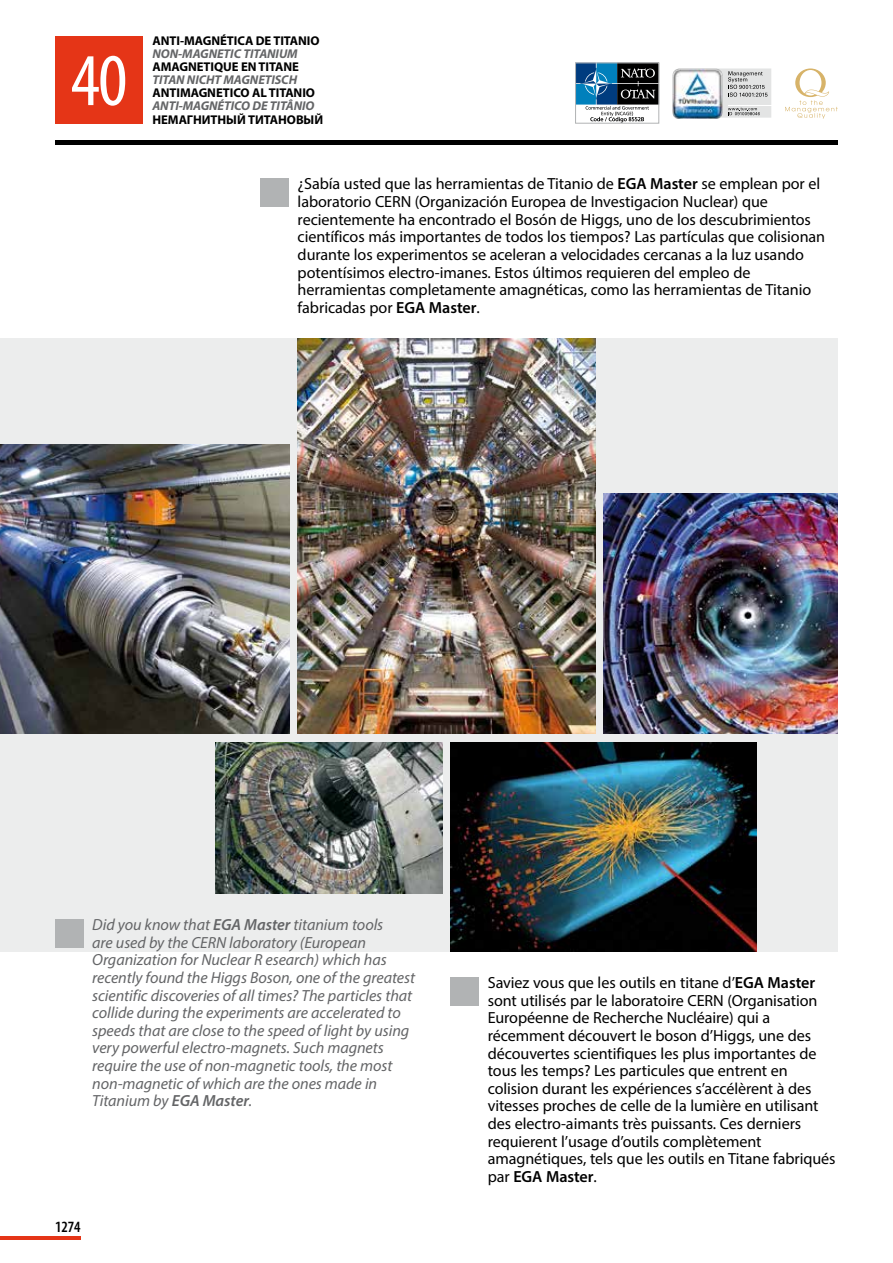
<style>
.page{position:relative;width:893px;height:1263px;background:#fff}
.page>*{position:absolute;margin:0;border:0;box-sizing:border-box;transform-origin:0 0}
.t1{font:condensed 75px "Myriad Pro";color:#fff}
.t2{font:16.2px/17.5px "Myriad Pro";letter-spacing:-.005em;color:#000}
.t3{font:italic 16.2px/17.5px "Myriad Pro";letter-spacing:-.005em;color:#646567}
.t4{font:600 condensed 15.75px "Myriad Pro";color:#000}
.t5{font:700 12.75px "Myriad Pro";letter-spacing:-.005em;color:#000}
.t6{font:italic 700 12.75px "Myriad Pro";letter-spacing:-.005em;color:#646567}
.s1{font-weight:600}
</style>
<div class="page">
<div style="left:0;top:338px;width:838px;height:614px;background:#eceded"></div>
<img style="left:0;top:445px;width:289px;height:289px">
<img style="left:215px;top:742px;width:227px;height:152px">
<img style="left:604px;top:494px;width:234px;height:240px">
<img style="left:298px;top:338px;width:297px;height:396px">
<img style="left:451px;top:742px;width:306px;height:210px">
<div style="left:261px;top:179px;width:28px;height:28px;background:#b1b3b4"></div>
<div style="left:55px;top:919px;width:29px;height:29px;background:#b1b3b4"></div>
<div style="left:451px;top:977px;width:28px;height:29px;background:#b1b3b4"></div>
<div style="left:55px;top:140px;width:783px;height:5px;background:#000"></div>
<svg style="left:785px;top:68px;width:53px;height:51px"></svg>
<svg style="left:577px;top:65px;width:80px;height:56px"></svg>
<div style="left:575px;top:63px;width:84px;height:60px;border:1px solid #b1b3b4"></div>
<hr style="left:0;top:1236px;width:81px;height:3px;background:#e53517">
<img style="left:673px;top:68px;width:98px;height:50px">
<div style="left:55px;top:36px;width:88px;height:87px;background:#e53517"></div>
<h1 class="t1" style="left:71px;top:35px;width:58px">40</h1>
<p class="t5" style="left:152px;top:32px;width:169px">ANTI-MAGNÉTICA DE TITANIO</p>
<p class="t6" style="left:152px;top:45px;width:147px">NON-MAGNETIC TITANIUM</p>
<p class="t5" style="left:152px;top:58px;width:148px">AMAGNETIQUE EN TITANE</p>
<p class="t6" style="left:152px;top:72px;width:146px">TITAN NICHT MAGNETISCH</p>
<p class="t5" style="left:152px;top:85px;width:164px">ANTIMAGNETICO AL TITANIO</p>
<p class="t6" style="left:152px;top:98px;width:164px">ANTI-MAGNÉTICO DE TITÂNIO</p>
<p class="t5" style="left:152px;top:111px;width:172px">НЕМАГНИТНЫЙ ТИТАНОВЫЙ</p>
<p class="t2" style="left:298px;top:175px;width:529px">¿Sabía usted que las herramientas de Titanio de <span class="s1">EGA Master</span> se emplean por el laboratorio CERN (Organización Europea de Investigacion Nuclear) que recientemente ha encontrado el Bosón de Higgs, uno de los descubrimientos científicos más importantes de todos los tiempos? Las partículas que colisionan durante los experimentos se aceleran a velocidades cercanas a la luz usando potentísimos electro-imanes. Estos últimos requieren del empleo de herramientas completamente amagnéticas, como las herramientas de Titanio fabricadas por <span class="s1">EGA Master</span>.</p>
<p class="t3" style="left:92px;top:915px;width:324px">Did you know that <span class="s1">EGA Master</span> titanium tools<br>are used by the CERN laboratory (European Organization for Nuclear R esearch) which has recently found the Higgs Boson, one of the greatest scientific discoveries of all times? The particles that collide during the experiments are accelerated to speeds that are close to the speed of light by using very powerful electro-magnets. Such magnets require the use of non-magnetic tools, the most non-magnetic of which are the ones made in Titanium by <span class="s1">EGA Master</span>.</p>
<p class="t4" style="left:55px;top:1218px;width:27px">1274</p>
<p class="t2" style="left:488px;top:974px;width:349px">Saviez vous que les outils en titane d’<span class="s1">EGA Master </span>sont utilisés par le laboratoire CERN (Organisation Européenne de Recherche Nucléaire) qui a récemment découvert le boson d’Higgs, une des découvertes scientifiques les plus importantes de tous les temps? Les particules que entrent en colision durant les expériences s’accélèrent à des vitesses proches de celle de la lumière en utilisant des electro-aimants très puissants. Ces derniers requierent l’usage d’outils complètement amagnétiques, tels que les outils en Titane fabriqués par <span class="s1">EGA Master</span>.</p>
</div>
